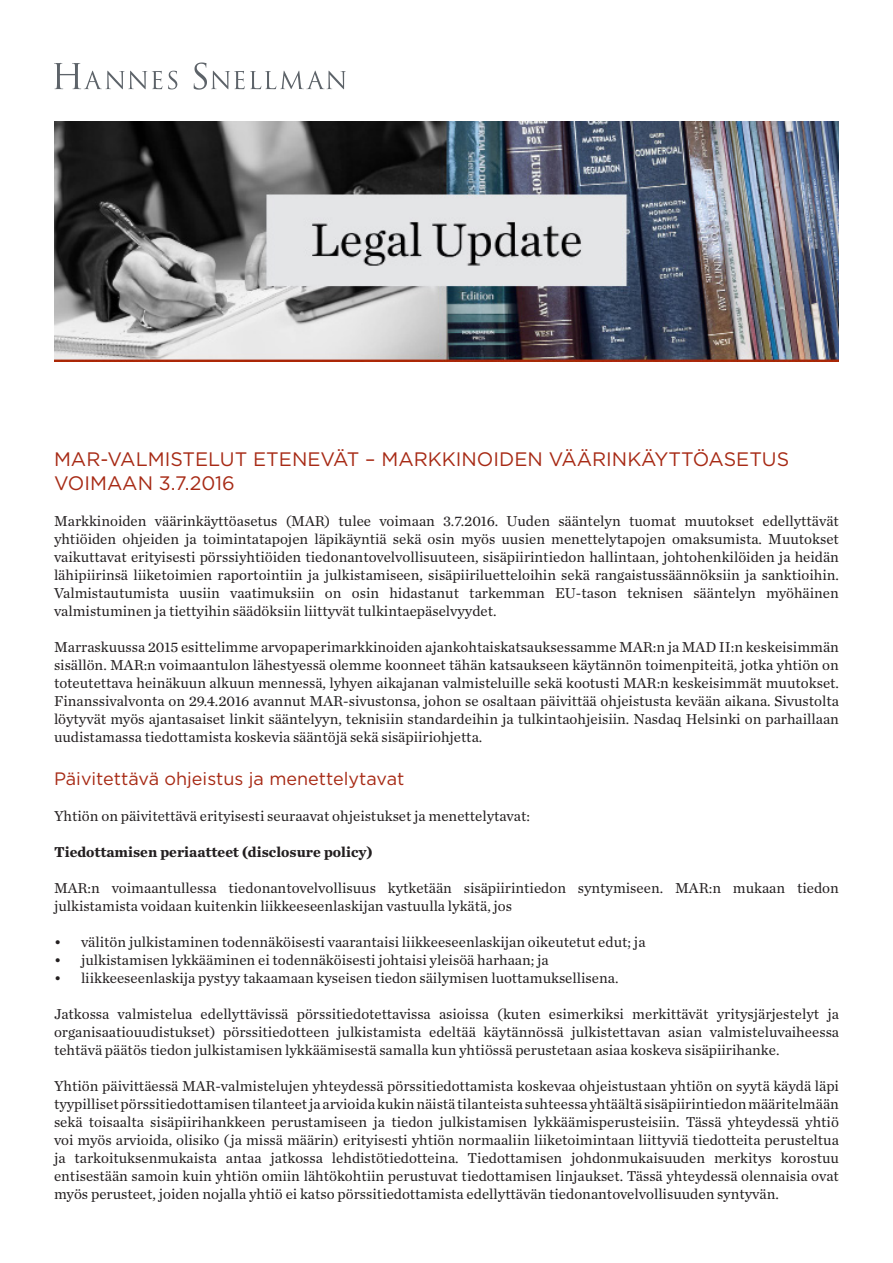
<style>
.page{position:relative;width:893px;height:1263px;background:#fff}
.page>*{position:absolute;margin:0;border:0;box-sizing:border-box;transform-origin:0 0}
.t1{font:19.5px/23.4px "Gotham";color:#a72a15}
.t2{font:18px "Gotham";color:#a72a15}
.t3{font:15px/18px "Chronicle Text G1";color:#231f20;text-align:justify}
.t4{font:700 15px "Chronicle Text G1";color:#231f20}
</style>
<div class="page">
<svg style="left:54px;top:63px;width:292px;height:27px"></svg>
<img style="left:54px;top:121px;width:785px;height:240px">
<p class="t1" style="left:54px;top:447px;width:737px">MAR-VALMISTELUT ETENEVÄT – MARKKINOIDEN VÄÄRINKÄYTTÖASETUS<br>VOIMAAN 3.7.2016</p>
<p class="t3" style="left:54px;top:511px;width:786px">Markkinoiden väärinkäyttöasetus (MAR) tulee voimaan 3.7.2016. Uuden sääntelyn tuomat muutokset edellyttävät yhtiöiden ohjeiden ja toimintatapojen läpikäyntiä sekä osin myös uusien menettelytapojen omaksumista. Muutokset vaikuttavat erityisesti pörssiyhtiöiden tiedonantovelvollisuuteen, sisäpiirintiedon hallintaan, johtohenkilöiden ja heidän lähipiirinsä liiketoimien raportointiin ja julkistamiseen, sisäpiiriluetteloihin sekä rangaistussäännöksiin ja sanktioihin.<br>Valmistautumista uusiin vaatimuksiin on osin hidastanut tarkemman EU-tason teknisen sääntelyn myöhäinen valmistuminen ja tiettyihin säädöksiin liittyvät tulkintaepäselvyydet.</p>
<p class="t3" style="left:54px;top:637px;width:786px">Marraskuussa 2015 esittelimme arvopaperimarkkinoiden ajankohtaiskatsauksessamme MAR:n ja MAD II:n keskeisimmän sisällön. MAR:n voimaantulon lähestyessä olemme koonneet tähän katsaukseen käytännön toimenpiteitä, jotka yhtiön on toteutettava heinäkuun alkuun mennessä, lyhyen aikajanan valmisteluille sekä kootusti MAR:n keskeisimmät muutokset.<br>Finanssivalvonta on 29.4.2016 avannut MAR-sivustonsa, johon se osaltaan päivittää ohjeistusta kevään aikana. Sivustolta löytyvät myös ajantasaiset linkit sääntelyyn, teknisiin standardeihin ja tulkintaohjeisiin. Nasdaq Helsinki on parhaillaan uudistamassa tiedottamista koskevia sääntöjä sekä sisäpiiriohjetta.</p>
<p class="t2" style="left:54px;top:767px;width:352px">Päivitettävä ohjeistus ja menettelytavat</p>
<p class="t3" style="left:54px;top:806px;width:478px">Yhtiön on päivitettävä erityisesti seuraavat ohjeistukset ja menettelytavat:</p>
<p class="t4" style="left:54px;top:840px;width:320px">Tiedottamisen periaatteet (disclosure policy)</p>
<p class="t3" style="left:54px;top:878px;width:786px">MAR:n voimaantullessa tiedonantovelvollisuus kytketään sisäpiirintiedon syntymiseen. MAR:n mukaan tiedon julkistamista voidaan kuitenkin liikkeeseenlaskijan vastuulla lykätä, jos</p>
<p class="t3" style="left:54px;top:932px;width:593px">• välitön julkistaminen todennäköisesti vaarantaisi liikkeeseenlaskijan oikeutetut edut; ja</p>
<p class="t3" style="left:54px;top:950px;width:496px">• julkistamisen lykkääminen ei todennäköisesti johtaisi yleisöä harhaan; ja</p>
<p class="t3" style="left:54px;top:968px;width:566px">• liikkeeseenlaskija pystyy takaamaan kyseisen tiedon säilymisen luottamuksellisena.</p>
<p class="t3" style="left:54px;top:1004px;width:786px">Jatkossa valmistelua edellyttävissä pörssitiedotettavissa asioissa (kuten esimerkiksi merkittävät yritysjärjestelyt ja organisaatiouudistukset) pörssitiedotteen julkistamista edeltää käytännössä julkistettavan asian valmisteluvaiheessa tehtävä päätös tiedon julkistamisen lykkäämisestä samalla kun yhtiössä perustetaan asiaa koskeva sisäpiirihanke.</p>
<p class="t3" style="left:54px;top:1076px;width:786px">Yhtiön päivittäessä MAR-valmistelujen yhteydessä pörssitiedottamista koskevaa ohjeistustaan yhtiön on syytä käydä läpi tyypilliset pörssitiedottamisen tilanteet ja arvioida kukin näistä tilanteista suhteessa yhtäältä sisäpiirintiedon määritelmään sekä toisaalta sisäpiirihankkeen perustamiseen ja tiedon julkistamisen lykkäämisperusteisiin. Tässä yhteydessä yhtiö voi myös arvioida, olisiko ( ja missä määrin) erityisesti yhtiön normaaliin liiketoimintaan liittyviä tiedotteita perusteltua ja tarkoituksenmukaista antaa jatkossa lehdistötiedotteina. Tiedottamisen johdonmukaisuuden merkitys korostuu entisestään samoin kuin yhtiön omiin lähtökohtiin perustuvat tiedottamisen linjaukset. Tässä yhteydessä olennaisia ovat myös perusteet, joiden nojalla yhtiö ei katso pörssitiedottamista edellyttävän tiedonantovelvollisuuden syntyvän.</p>
</div>
